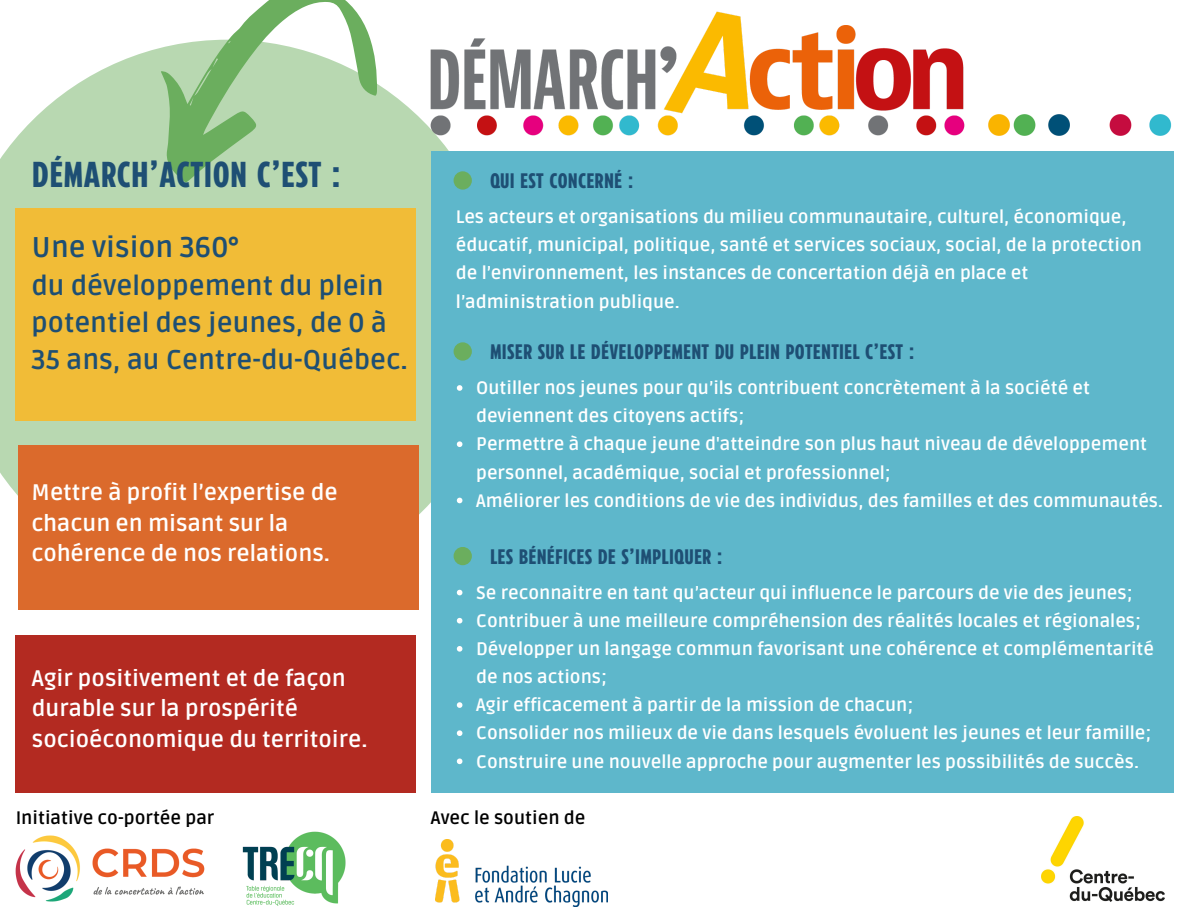
<style>
.page{position:relative;width:1188px;height:918px;background:#fff}
.page>*{position:absolute;margin:0;border:0;box-sizing:border-box;transform-origin:0 0}
.t1{font:700 36px "Eastman Compressed";letter-spacing:.01em;color:#1e4f74}
.t2{font:700 28.5px "Ruda";color:#1e4f74}
.t3{font:700 27px/37.2px "Ruda";color:#1e4f74}
.t4{font:700 22.5px/30.3px "Ruda";color:#fff}
.t5{font:700 21px "Eastman Compressed";letter-spacing:.01em;color:#1e4f74}
.t6{font:700 18px/28.2px "Ruda";color:#fff}
.t7{font:700 18px "Ruda";color:#000}
</style>
<div class="page">
<svg style="left:0;top:63px;width:431px;height:452px;background:#c3ddba"></svg>
<div style="left:16px;top:208px;width:400px;height:212px;background:#f1bc37"></div>
<div style="left:431px;top:151px;width:743px;height:641px;background:#5eb7cb"></div>
<img style="left:411px;top:11px;width:554px;height:214px">
<img style="left:242px;top:831px;width:104px;height:75px">
<img style="left:16px;top:835px;width:189px;height:67px">
<img style="left:435px;top:840px;width:172px;height:66px">
<div style="left:18px;top:445px;width:401px;height:165px;background:#db6a2c"></div>
<div style="left:16px;top:635px;width:400px;height:157px;background:#b32a21"></div>
<img style="left:1042px;top:817px;width:122px;height:84px">
<div style="left:454px;top:171px;width:18px;height:19px;background:#6bae5e;border-radius:50%"></div>
<div style="left:454px;top:342px;width:18px;height:19px;background:#6bae5e;border-radius:50%"></div>
<div style="left:454px;top:547px;width:18px;height:18px;background:#6bae5e;border-radius:50%"></div>
<img style="left:988px;top:114px;width:184px;height:22px">
<svg style="left:116px;top:0;width:295px;height:208px;fill:#b8d8b1"></svg>
<svg style="left:457px;top:385px;width:5px;height:6px"></svg>
<svg style="left:457px;top:441px;width:5px;height:6px"></svg>
<svg style="left:457px;top:498px;width:5px;height:5px"></svg>
<svg style="left:457px;top:590px;width:5px;height:5px"></svg>
<svg style="left:457px;top:618px;width:5px;height:6px"></svg>
<svg style="left:457px;top:646px;width:5px;height:6px"></svg>
<svg style="left:457px;top:702px;width:5px;height:6px"></svg>
<svg style="left:457px;top:730px;width:5px;height:6px"></svg>
<svg style="left:457px;top:759px;width:5px;height:5px"></svg>
<p class="t1" style="left:32px;top:161px;width:311px">DÉMARCH’ACTION C’EST :</p>
<p class="t2" style="left:32px;top:230px;width:208px">Une vision 360°</p>
<p class="t3" style="left:32px;top:268px;width:378px">du développement du plein potentiel des jeunes, de 0 à<br>35 ans, au Centre-du-Québec.</p>
<p class="t4" style="left:32px;top:478px;width:308px">Mettre à profit l’expertise de chacun en misant sur la cohérence de nos relations.</p>
<p class="t4" style="left:32px;top:664px;width:337px">Agir positivement et de façon durable sur la prospérité socioéconomique du territoire.</p>
<p class="t5" style="left:490px;top:173px;width:145px">QUI EST CONCERNÉ :</p>
<p class="t6" style="left:456px;top:203px;width:688px">Les acteurs et organisations du milieu communautaire, culturel, économique, éducatif, municipal, politique, santé et services sociaux, social, de la protection de l’environnement, les instances de concertation déjà en place et l’administration publique.</p>
<p class="t5" style="left:490px;top:344px;width:426px">MISER SUR LE DÉVELOPPEMENT DU PLEIN POTENTIEL C’EST :</p>
<p class="t6" style="left:476px;top:374px;width:615px">Outiller nos jeunes pour qu’ils contribuent concrètement à la société et deviennent des citoyens actifs;</p>
<p class="t6" style="left:476px;top:431px;width:672px">Permettre à chaque jeune d'atteindre son plus haut niveau de développement personnel, académique, social et professionnel;</p>
<p class="t6" style="left:476px;top:487px;width:689px">Améliorer les conditions de vie des individus, des familles et des communautés.</p>
<p class="t5" style="left:490px;top:548px;width:234px">LES BÉNÉFICES DE S’IMPLIQUER :</p>
<p class="t6" style="left:476px;top:579px;width:658px">Se reconnaitre en tant qu’acteur qui influence le parcours de vie des jeunes;</p>
<p class="t6" style="left:476px;top:607px;width:666px">Contribuer à une meilleure compréhension des réalités locales et régionales;</p>
<p class="t6" style="left:476px;top:635px;width:679px">Développer un langage commun favorisant une cohérence et complémentarité de nos actions;</p>
<p class="t6" style="left:476px;top:692px;width:439px">Agir efficacement à partir de la mission de chacun;</p>
<p class="t6" style="left:476px;top:720px;width:677px">Consolider nos milieux de vie dans lesquels évoluent les jeunes et leur famille;</p>
<p class="t6" style="left:476px;top:748px;width:664px">Construire une nouvelle approche pour augmenter les possibilités de succès.</p>
<p class="t7" style="left:16px;top:808px;width:200px">Initiative co-portée par</p>
<p class="t7" style="left:431px;top:808px;width:156px">Avec le soutien de</p>
</div>
